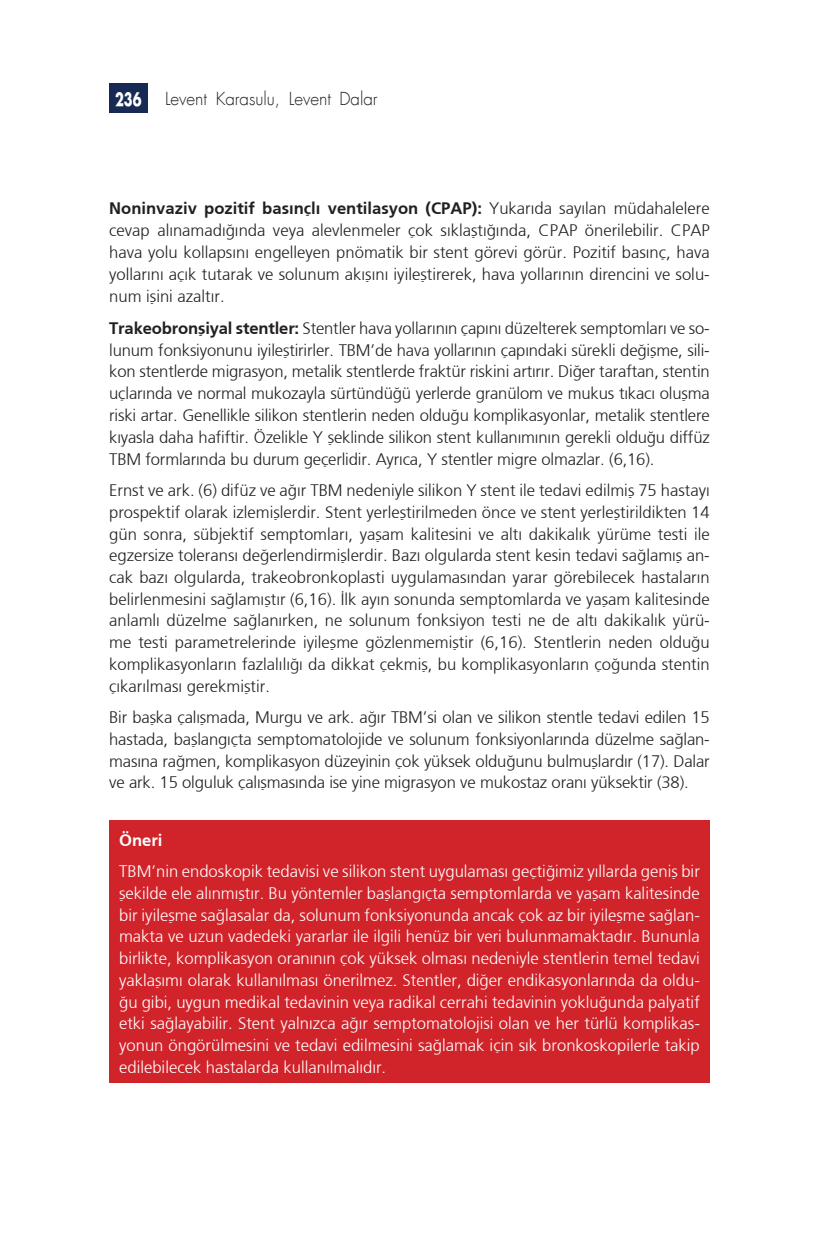
<style>
.page{position:relative;width:819px;height:1241px;background:#fff}
.page>*{position:absolute;margin:0;border:0;box-sizing:border-box;transform-origin:0 0}
.t1{font:700 17.85px "Futura";color:#fff;scale:.72 1}
.t2{font:300 17.5px "Futura";color:#231f20}
.t3{font:300 16.62px/21.7px "Frutiger";letter-spacing:-.005em;color:#231f20;text-align:justify}
.t4{font:300 16.62px/21.7px "Frutiger";color:#fff}
.s1{font-weight:700}
</style>
<div class="page">
<div style="left:109px;top:83px;width:39px;height:30px;background:#172a54"></div>
<div style="left:109px;top:819px;width:600px;height:263px;background:#d1232a"></div>
<p class="t1" style="left:115px;top:86px;width:38px">236</p>
<p class="t2" style="left:165px;top:87px;width:214px">Levent Karasulu, Levent Dalar</p>
<p class="t3" style="left:109px;top:197px;width:602px"><span class="s1">Noninvaziv pozitif basınçlı ventilasyon (CPAP):</span> Yukarıda sayılan müdahalelere cevap alınamadığında veya alevlenmeler çok sıklaştığında, CPAP önerilebilir. CPAP hava yolu kollapsını engelleyen pnömatik bir stent görevi görür. Pozitif basınç, hava yollarını açık tutarak ve solunum akışını iyileştirerek, hava yollarının direncini ve solu&shy;num işini azaltır.</p>
<p class="t3" style="left:109px;top:317px;width:602px"><span class="s1">Trakeobronşiyal stentler:</span> Stentler hava yollarının çapını düzelterek semptomları ve so&shy;lunum fonksiyonunu iyileştirirler. TBM’de hava yollarının çapındaki sürekli değişme, sili&shy;kon stentlerde migrasyon, metalik stentlerde fraktür riskini artırır. Diğer taraftan, stentin uçlarında ve normal mukozayla sürtündüğü yerlerde granülom ve mukus tıkacı oluşma riski artar. Genellikle silikon stentlerin neden olduğu komplikasyonlar, metalik stentlere kıyasla daha hafiftir. Özelikle Y şeklinde silikon stent kullanımının gerekli olduğu diffüz TBM formlarında bu durum geçerlidir. Ayrıca, Y stentler migre olmazlar. (6,16).</p>
<p class="t3" style="left:109px;top:479px;width:602px">Ernst ve ark. (6) difüz ve ağır TBM nedeniyle silikon Y stent ile tedavi edilmiş 75 hastayı prospektif olarak izlemişlerdir. Stent yerleştirilmeden önce ve stent yerleştirildikten 14 gün sonra, sübjektif semptomları, yaşam kalitesini ve altı dakikalık yürüme testi ile egzersize toleransı değerlendirmişlerdir. Bazı olgularda stent kesin tedavi sağlamış an&shy;cak bazı olgularda, trakeobronkoplasti uygulamasından yarar görebilecek hastaların belirlenmesini sağlamıştır (6,16). İlk ayın sonunda semptomlarda ve yaşam kalitesinde anlamlı düzelme sağlanırken, ne solunum fonksiyon testi ne de altı dakikalık yürü&shy;me testi parametrelerinde iyileşme gözlenmemiştir (6,16). Stentlerin neden olduğu komplikasyonların fazlalılığı da dikkat çekmiş, bu komplikasyonların çoğunda stentin çıkarılması gerekmiştir.</p>
<p class="t3" style="left:109px;top:706px;width:602px">Bir başka çalışmada, Murgu ve ark. ağır TBM’si olan ve silikon stentle tedavi edilen 15 hastada, başlangıçta semptomatolojide ve solunum fonksiyonlarında düzelme sağlan&shy;masına rağmen, komplikasyon düzeyinin çok yüksek olduğunu bulmuşlardır (17). Dalar ve ark. 15 olguluk çalışmasında ise yine migrasyon ve mukostaz oranı yüksektir (38).</p>
<p class="t4" style="left:119px;top:823px;width:582px;line-height:31.7px"><span class="s1">Öneri<br></span>TBM’nin endoskopik tedavisi ve silikon stent uygulaması geçtiğimiz yıllarda geniş bir</p>
<p class="t4" style="left:119px;top:882px;width:582px;text-align:justify">şekilde ele alınmıştır. Bu yöntemler başlangıçta semptomlarda ve yaşam kalitesinde bir iyileşme sağlasalar da, solunum fonksiyonunda ancak çok az bir iyileşme sağlan&shy;makta ve uzun vadedeki yararlar ile ilgili henüz bir veri bulunmamaktadır. Bununla birlikte, komplikasyon oranının çok yüksek olması nedeniyle stentlerin temel tedavi yaklaşımı olarak kullanılması önerilmez. Stentler, diğer endikasyonlarında da oldu&shy;ğu gibi, uygun medikal tedavinin veya radikal cerrahi tedavinin yokluğunda palyatif etki sağlayabilir. Stent yalnızca ağır semptomatolojisi olan ve her türlü komplikas&shy;yonun öngörülmesini ve tedavi edilmesini sağlamak için sık bronkoskopilerle takip edilebilecek hastalarda kullanılmalıdır.</p>
</div>
